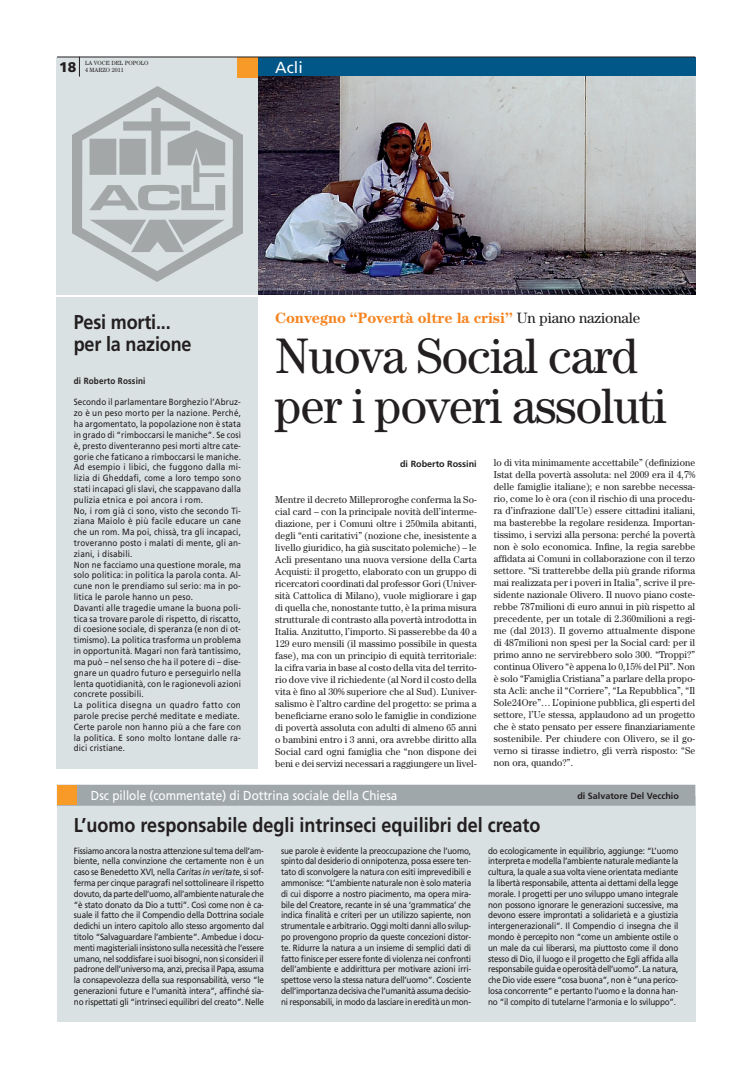
<style>
.page{position:relative;width:752px;height:1078px;background:#fff}
.page>*{position:absolute;margin:0;border:0;box-sizing:border-box;transform-origin:0 0}
.t1{font:50px/50px "Century Std";letter-spacing:-.02em;color:#231f20;scale:.95 1}
.t2{font:700 20px/22px "Frutiger LT Std";color:#231f20;scale:.9 1}
.t3{font:16px "Frutiger LT Std";color:#fff}
.t4{font:700 15px "Century Std";letter-spacing:-.01em;color:#f58522}
.t5{font:900 14px "Frutiger LT Std";color:#231f20}
.t6{font:13px "Frutiger LT Std";color:#fff;scale:.9 1}
.t7{font:10px/12px "Century Std";letter-spacing:.01em;color:#231f20;text-align:justify;scale:.95 1}
.t8{font:9px/10.8px "Frutiger LT Std";letter-spacing:.02em;color:#231f20;text-align:justify;scale:.9 1}
.t9{font:700 9px "Frutiger LT Std";color:#231f20}
.t10{font:700 9px "Frutiger LT Std";letter-spacing:.02em;color:#231f20;scale:.9 1}
.t11{font:6px/7.2px "Century Std";color:#231f20}
.s1{font-weight:400;color:#231f20}
.s2{font-style:italic}
</style>
<div class="page">
<div style="left:57px;top:297px;width:201px;height:471px;background:#dae1e2"></div>
<div style="left:57px;top:57px;width:201px;height:237px;background:#dae1e2"></div>
<img style="left:73px;top:86px;width:170px;height:196px">
<div style="left:258px;top:57px;width:436px;height:20px;background:#005788"></div>
<div style="left:237px;top:57px;width:21px;height:20px;background:#f79a28"></div>
<div style="left:57px;top:796px;width:638px;height:225px;background:#dae1e2"></div>
<div style="left:57px;top:784px;width:638px;height:21px;background:#a0a7aa"></div>
<div style="left:57px;top:785px;width:20px;height:20px;background:#f79a28"></div>
<img style="left:258px;top:76px;width:436px;height:218px">
<hr style="left:57px;top:57px;width:637px;height:1px;background:#231f20">
<svg style="left:79px;top:58px;width:1px;height:19px"></svg>
<h3 class="t5" style="left:59px;top:59px;width:19px">18</h3>
<h3 class="t3" style="left:275px;top:58px;width:29px">Acli</h3>
<p class="t11" style="left:85px;top:59px;width:65px">LA VOCE DEL POPOLO<br>4 MARZO 2011</p>
<h3 class="t4" style="left:275px;top:309px;width:366px">Convegno “Povertà oltre la crisi” <span class="s1">Un piano nazionale</span></h3>
<h1 class="t1" style="left:275px;top:330px;width:414px">Nuova Social card per i poveri assoluti</h1>
<p class="t9" style="left:400px;top:458px;width:78px">di Roberto Rossini</p>
<p class="t7" style="left:275px;top:493px;width:213px">Mentre il decreto Milleproroghe conferma la So&shy;cial card – con la principale novità dell’interme&shy;diazione, per i Comuni oltre i 250mila abitanti, degli “enti caritativi” (nozione che, inesistente a livello giuridico, ha già suscitato polemiche) – le Acli presentano una nuova versione della Carta Acquisti: il progetto, elaborato con un gruppo di ricercatori coordinati dal professor Gori (Univer&shy;sità Cattolica di Milano), vuole migliorare i gap di quella che, nonostante tutto, è la prima misura strutturale di contrasto alla povertà introdotta in Italia. Anzitutto, l’importo. Si passerebbe da 40 a 129 euro mensili (il massimo possibile in questa fase), ma con un principio di equità territoriale: la cifra varia in base al costo della vita del territo&shy;rio dove vive il richiedente (al Nord il costo della vita è fino al 30% superiore che al Sud). L’univer&shy;salismo è l’altro cardine del progetto: se prima a beneficiarne erano solo le famiglie in condizione di povertà assoluta con adulti di almeno 65 anni o bambini entro i 3 anni, ora avrebbe diritto alla Social card ogni famiglia che “non dispone dei beni e dei servizi necessari a raggiungere un livel-</p>
<h3 class="t6" style="left:91px;top:788px;width:342px">Dsc pillole (commentate) di Dottrina sociale della Chiesa</h3>
<h2 class="t2" style="left:74px;top:311px;width:132px">Pesi morti... per la nazione</h2>
<p class="t10" style="left:74px;top:375px;width:81px">di Roberto Rossini</p>
<p class="t8" style="left:74px;top:397px;width:187px;text-align:left">Secondo il parlamentare Borghezio l’Abruz&shy;zo è un peso morto per la nazione. Perché, ha argomentato, la popolazione non è stata in grado di “rimboccarsi le maniche”. Se così è, presto diventeranno pesi morti altre cate&shy;gorie che faticano a rimboccarsi le maniche.<br>Ad esempio i libici, che fuggono dalla mi&shy;lizia di Gheddafi, come a loro tempo sono stati incapaci gli slavi, che scappavano dalla pulizia etnica e poi ancora i rom.<br>No, i rom già ci sono, visto che secondo Ti&shy;ziana Maiolo è più facile educare un cane che un rom. Ma poi, chissà, tra gli incapaci, troveranno posto i malati di mente, gli an&shy;ziani, i disabili.<br>Non ne facciamo una questione morale, ma solo politica: in politica la parola conta. Al&shy;cune non le prendiamo sul serio: ma in po&shy;litica le parole hanno un peso.<br>Davanti alle tragedie umane la buona poli&shy;tica sa trovare parole di rispetto, di riscatto, di coesione sociale, di speranza (e non di ot&shy;timismo). La politica trasforma un problema in opportunità. Magari non farà tantissimo, ma può – nel senso che ha il potere di – dise&shy;gnare un quadro futuro e perseguirlo nella lenta quotidianità, con le ragionevoli azioni concrete possibili.<br>La politica disegna un quadro fatto con parole precise perché meditate e mediate.<br>Certe parole non hanno più a che fare con la politica. E sono molto lontane dalle ra&shy;dici cristiane.</p>
<p class="t7" style="left:493px;top:456px;width:213px">lo di vita minimamente accettabile” (definizione Istat della povertà assoluta: nel 2009 era il 4,7% delle famiglie italiane); e non sarebbe necessa&shy;rio, come lo è ora (con il rischio di una procedu&shy;ra d’infrazione dall’Ue) essere cittadini italiani, ma basterebbe la regolare residenza. Importan&shy;tissimo, i servizi alla persona: perché la povertà non è solo economica. Infine, la regia sarebbe affidata ai Comuni in collaborazione con il terzo settore. “Si tratterebbe della più grande riforma mai realizzata per i poveri in Italia”, scrive il pre&shy;sidente nazionale Olivero. Il nuovo piano coste&shy;rebbe 787milioni di euro annui in più rispetto al precedente, per un totale di 2.360milioni a regi&shy;me (dal 2013). Il governo attualmente dispone di 487milioni non spesi per la Social card: per il primo anno ne servirebbero solo 300. “Troppi?” continua Olivero “è appena lo 0,15% del Pil”. Non è solo “Famiglia Cristiana” a parlare della propo&shy;sta Acli: anche il “Corriere”, “La Repubblica”, “Il Sole24Ore”… L’opinione pubblica, gli esperti del settore, l’Ue stessa, applaudono ad un progetto che è stato pensato per essere finanziariamente sostenibile. Per chiudere con Olivero, se il go&shy;verno si tirasse indietro, gli verrà risposto: “Se non ora, quando?”.</p>
<p class="t9" style="left:577px;top:790px;width:103px">di Salvatore Del Vecchio</p>
<h2 class="t2" style="left:74px;top:814px;width:519px">L’uomo responsabile degli intrinseci equilibri del creato</h2>
<p class="t8" style="left:74px;top:844px;width:213px">Fissiamo ancora la nostra attenzione sul tema dell’am&shy;biente, nella convinzione che certamente non è un caso se Benedetto XVI, nella <span class="s2">Caritas in veritate</span>, si sof&shy;ferma per cinque paragrafi nel sottolineare il rispetto dovuto, da parte dell’uomo, all’ambiente naturale che “è stato donato da Dio a tutti”. Così come non è ca&shy;suale il fatto che il Compendio della Dottrina sociale dedichi un intero capitolo allo stesso argomento dal titolo “Salvaguardare l’ambiente”. Ambedue i docu&shy;menti magisteriali insistono sulla necessità che l’essere umano, nel soddisfare i suoi bisogni, non si consideri il padrone dell’universo ma, anzi, precisa il Papa, assuma la consapevolezza della sua responsabilità, verso “le generazioni future e l’umanità intera”, affinché sia&shy;no rispettati gli “intrinseci equilibri del creato”. Nelle</p>
<p class="t8" style="left:281px;top:844px;width:213px">sue parole è evidente la preoccupazione che l’uomo, spinto dal desiderio di onnipotenza, possa essere ten&shy;tato di sconvolgere la natura con esiti imprevedibili e ammonisce: “L’ambiente naturale non è solo materia di cui disporre a nostro piacimento, ma opera mira&shy;bile del Creatore, recante in sé una ‘grammatica’ che indica finalità e criteri per un utilizzo sapiente, non strumentale e arbitrario. Oggi molti danni allo svilup&shy;po provengono proprio da queste concezioni distor&shy;te. Ridurre la natura a un insieme di semplici dati di fatto finisce per essere fonte di violenza nei confronti dell’ambiente e addirittura per motivare azioni irri&shy;spettose verso la stessa natura dell’uomo”. Cosciente dell’importanza decisiva che l’umanità assuma decisio&shy;ni responsabili, in modo da lasciare in eredità un mon-</p>
<p class="t8" style="left:488px;top:844px;width:213px">do ecologicamente in equilibrio, aggiunge: “L’uomo interpreta e modella l’ambiente naturale mediante la cultura, la quale a sua volta viene orientata mediante la libertà responsabile, attenta ai dettami della legge morale. I progetti per uno sviluppo umano integrale non possono ignorare le generazioni successive, ma devono essere improntati a solidarietà e a giustizia intergenerazionali”. Il Compendio ci insegna che il mondo è percepito non “come un ambiente ostile o un male da cui liberarsi, ma piuttosto come il dono stesso di Dio, il luogo e il progetto che Egli affida alla responsabile guida e operosità dell’uomo”. La natura, che Dio vide essere “cosa buona”, non è “una perico&shy;losa concorrente” e pertanto l’uomo e la donna han&shy;no “il compito di tutelarne l’armonia e lo sviluppo”.</p>
</div>
